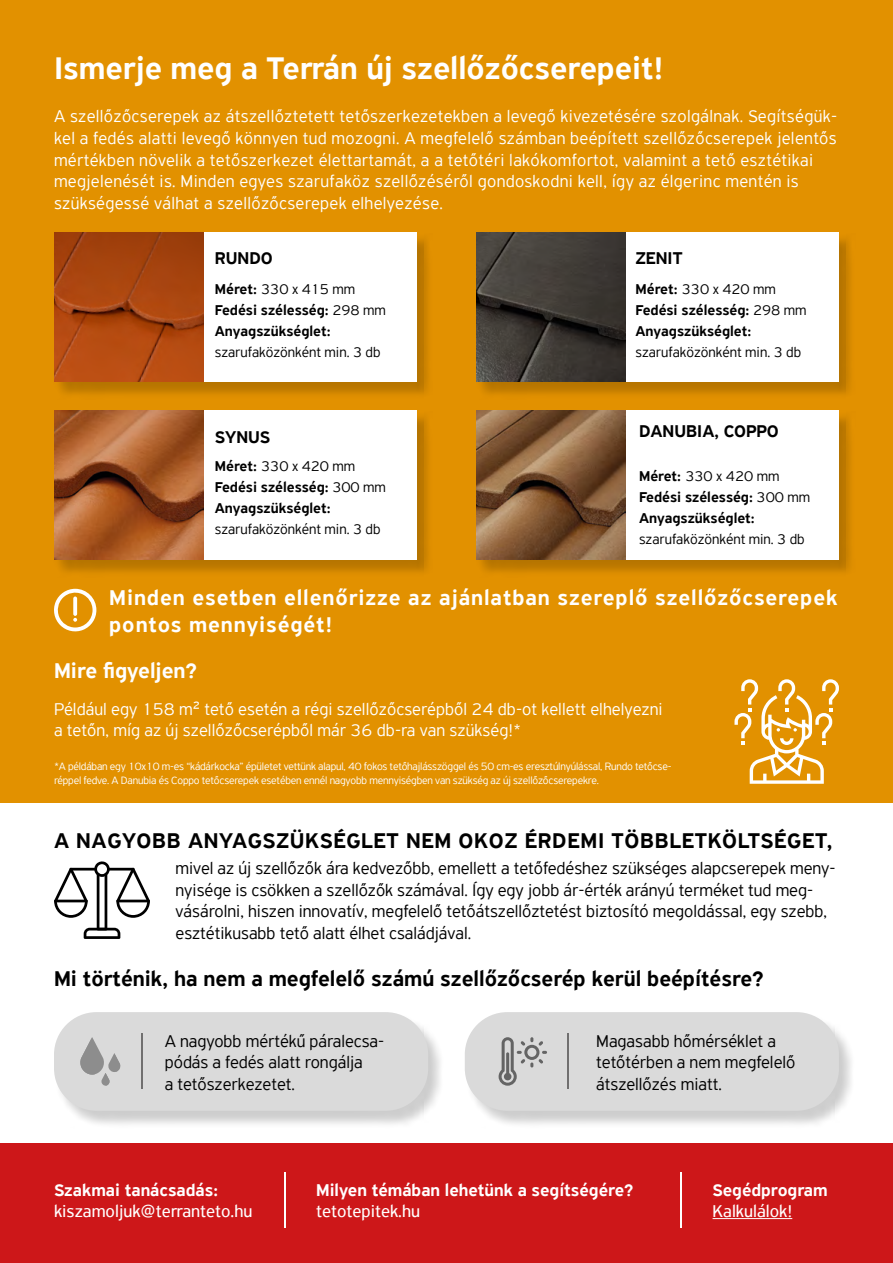
<style>
.page{position:relative;width:893px;height:1263px;background:#fff}
.page>*{position:absolute;margin:0;border:0;box-sizing:border-box;transform-origin:0 0}
.t1{font:500 33px "PF Highway Sans Pro";color:#fff}
.t2{font:500 22.5px/27px "PF Highway Sans Pro";letter-spacing:.04em;color:#fff}
.t3{font:500 22.5px "PF Highway Sans Pro";color:#000}
.t4{font:500 22.5px "PF Highway Sans Pro";letter-spacing:.03em;color:#000}
.t5{font:500 22.5px "PF Highway Sans Pro";color:#fff}
.t6{font:300 18px/21.6px "PF Highway Sans Pro";letter-spacing:.02em;color:#fff}
.t7{font:300 18px/21.6px "PF Highway Sans Pro";color:#000}
.t8{font:500 18px "PF Highway Sans Pro";color:#fff}
.t9{font:18px "PF Highway Sans Pro";color:#fff}
.t10{font:500 18px "PF Highway Sans Pro";color:#000}
.t11{font:500 15px/21px "PF Highway Sans Pro";color:#000}
.t12{font:300 15px "PF Highway Sans Pro";color:#000}
.t13{font:300 11.25px/13.5px "PF Highway Sans Pro";letter-spacing:-.015em;color:#fff}
.s1{font-weight:300}
</style>
<div class="page">
<div style="left:0;top:1144px;width:893px;height:119px;background:#cd1719"></div>
<hr style="left:713px;top:1218px;width:79px;height:1px;background:#fff">
<hr style="left:284px;top:1172px;width:1px;height:55px;background:#fff">
<hr style="left:680px;top:1172px;width:2px;height:55px;background:#fff">
<div style="left:0;top:0;width:893px;height:802px;background:#e29100"></div>
<div style="left:476px;top:233px;width:379px;height:167px;background:#000;opacity:.2"></div>
<div style="left:476px;top:232px;width:363px;height:149px;background:#fff"></div>
<div style="left:476px;top:411px;width:379px;height:167px;background:#000;opacity:.2"></div>
<div style="left:476px;top:410px;width:363px;height:149px;background:#fff"></div>
<div style="left:53px;top:411px;width:380px;height:167px;background:#000;opacity:.2"></div>
<div style="left:54px;top:410px;width:363px;height:149px;background:#fff"></div>
<div style="left:53px;top:233px;width:380px;height:167px;background:#000;opacity:.2"></div>
<div style="left:54px;top:232px;width:363px;height:149px;background:#fff"></div>
<div style="left:464px;top:1013px;width:392px;height:116px;background:#000;opacity:.2"></div>
<div style="left:465px;top:1012px;width:374px;height:99px;background:#dadada;border-radius:43px"></div>
<img style="left:54px;top:232px;width:149px;height:149px">
<img style="left:476px;top:232px;width:149px;height:149px">
<img style="left:54px;top:410px;width:149px;height:149px">
<img style="left:476px;top:410px;width:149px;height:149px">
<svg style="left:54px;top:589px;width:42px;height:43px"></svg>
<svg style="left:499px;top:1037px;width:48px;height:49px"></svg>
<svg style="left:734px;top:679px;width:105px;height:105px"></svg>
<div style="left:53px;top:1013px;width:392px;height:116px;background:#000;opacity:.2"></div>
<div style="left:54px;top:1012px;width:374px;height:99px;background:#dadada;border-radius:43px"></div>
<svg style="left:80px;top:1037px;width:40px;height:49px"></svg>
<hr style="left:141px;top:1033px;width:2px;height:56px;background:#706f6f">
<hr style="left:568px;top:1033px;width:1px;height:56px;background:#706f6f">
<svg style="left:54px;top:862px;width:96px;height:77px"></svg>
<h1 class="t1" style="left:54px;top:49px;width:611px">Ismerje meg a Terrán új szellőzőcserepeit!</h1>
<p class="t6" style="left:54px;top:106px;width:785px">A szellőzőcserepek az átszellőztetett tetőszerkezetekben a levegő kivezetésére szolgálnak. Segítségük&shy;kel a fedés alatti levegő könnyen tud mozogni. A megfelelő számban beépített szellőzőcserepek jelentős mértékben növelik a tetőszerkezet élettartamát, a a tetőtéri lakókomfortot, valamint a tető esztétikai megjelenését is. Minden egyes szarufaköz szellőzéséről gondoskodni kell, így az élgerinc mentén is szükségessé válhat a szellőzőcserepek elhelyezése.</p>
<p class="t10" style="left:215px;top:247px;width:60px">RUNDO</p>
<p class="t10" style="left:635px;top:247px;width:48px">ZENIT</p>
<p class="t11" style="left:215px;top:279px;width:173px">Méret: <span class="s1">330 x 415 mm<br></span>Fedési szélesség: <span class="s1">298 mm<br></span>Anyagszükséglet:</p>
<p class="t12" style="left:215px;top:343px;width:167px">szarufaközönként min. 3 db</p>
<p class="t11" style="left:635px;top:279px;width:173px">Méret: <span class="s1">330 x 420 mm<br></span>Fedési szélesség: <span class="s1">298 mm<br></span>Anyagszükséglet:</p>
<p class="t12" style="left:635px;top:343px;width:167px">szarufaközönként min. 3 db</p>
<p class="t10" style="left:215px;top:426px;width:57px">SYNUS</p>
<p class="t10" style="left:639px;top:421px;width:141px">DANUBIA, COPPO</p>
<p class="t11" style="left:215px;top:456px;width:173px">Méret: <span class="s1">330 x 420 mm<br></span>Fedési szélesség: <span class="s1">300 mm<br></span>Anyagszükséglet:</p>
<p class="t12" style="left:215px;top:521px;width:167px">szarufaközönként min. 3 db</p>
<p class="t11" style="left:639px;top:466px;width:173px">Méret: <span class="s1">330 x 420 mm<br></span>Fedési szélesség: <span class="s1">300 mm<br></span>Anyagszükséglet:</p>
<p class="t12" style="left:639px;top:531px;width:167px">szarufaközönként min. 3 db</p>
<p class="t2" style="left:109px;top:584px;width:730px">Minden esetben ellenőrizze az ajánlatban szereplő szellőzőcserepek pontos mennyiségét!</p>
<p class="t5" style="left:54px;top:658px;width:145px">Mire figyeljen?</p>
<p class="t6" style="left:54px;top:698px;width:610px">Például egy 158 m² tető esetén a régi szellőzőcserépből 24 db-ot kellett elhelyezni a tetőn, míg az új szellőzőcserépből már 36 db-ra van szükség!*</p>
<p class="t13" style="left:54px;top:760px;width:619px">*A példában egy 10x10 m-es “kádárkocka” épületet vettünk alapul, 40 fokos tetőhajlásszöggel és 50 cm-es eresztúlnyúlással, Rundo tetőcse&shy;réppel fedve. A Danubia és Coppo tetőcserepek esetében ennél nagyobb mennyiségben van szükség az új szellőzőcserepekre.</p>
<p class="t4" style="left:54px;top:828px;width:780px">A NAGYOBB ANYAGSZÜKSÉGLET NEM OKOZ ÉRDEMI TÖBBLETKÖLTSÉGET,</p>
<p class="t7" style="left:176px;top:857px;width:662px">mivel az új szellőzők ára kedvezőbb, emellett a tetőfedéshez szükséges alapcserepek men - nyisége is csökken a szellőzők számával. Így egy jobb ár-érték arányú terméket tud meg&shy;vásárolni, hiszen innovatív, megfelelő tetőátszellőztetést biztosító megoldással, egy szebb, esztétikusabb tető alatt élhet családjával.</p>
<p class="t3" style="left:54px;top:966px;width:711px">Mi történik, ha nem a megfelelő számú szellőzőcserép kerül beépítésre?</p>
<p class="t7" style="left:165px;top:1030px;width:221px">A nagyobb mértékű páralecsa&shy;pódás a fedés alatt rongálja<br>a tetőszerkezetet.</p>
<p class="t7" style="left:596px;top:1030px;width:201px">Magasabb hőmérséklet a tetőtérben a nem megfelelő átszellőzés miatt.</p>
<p class="t8" style="left:54px;top:1179px;width:166px">Szakmai tanácsadás:</p>
<p class="t9" style="left:54px;top:1201px;width:200px">kiszamoljuk@terranteto.hu</p>
<p class="t8" style="left:316px;top:1179px;width:319px">Milyen témában lehetünk a segítségére?</p>
<p class="t9" style="left:316px;top:1201px;width:105px">tetotepitek.hu</p>
<p class="t8" style="left:713px;top:1179px;width:116px">Segédprogram</p>
<p class="t9" style="left:713px;top:1201px;width:81px">Kalkulálok!</p>
</div>
